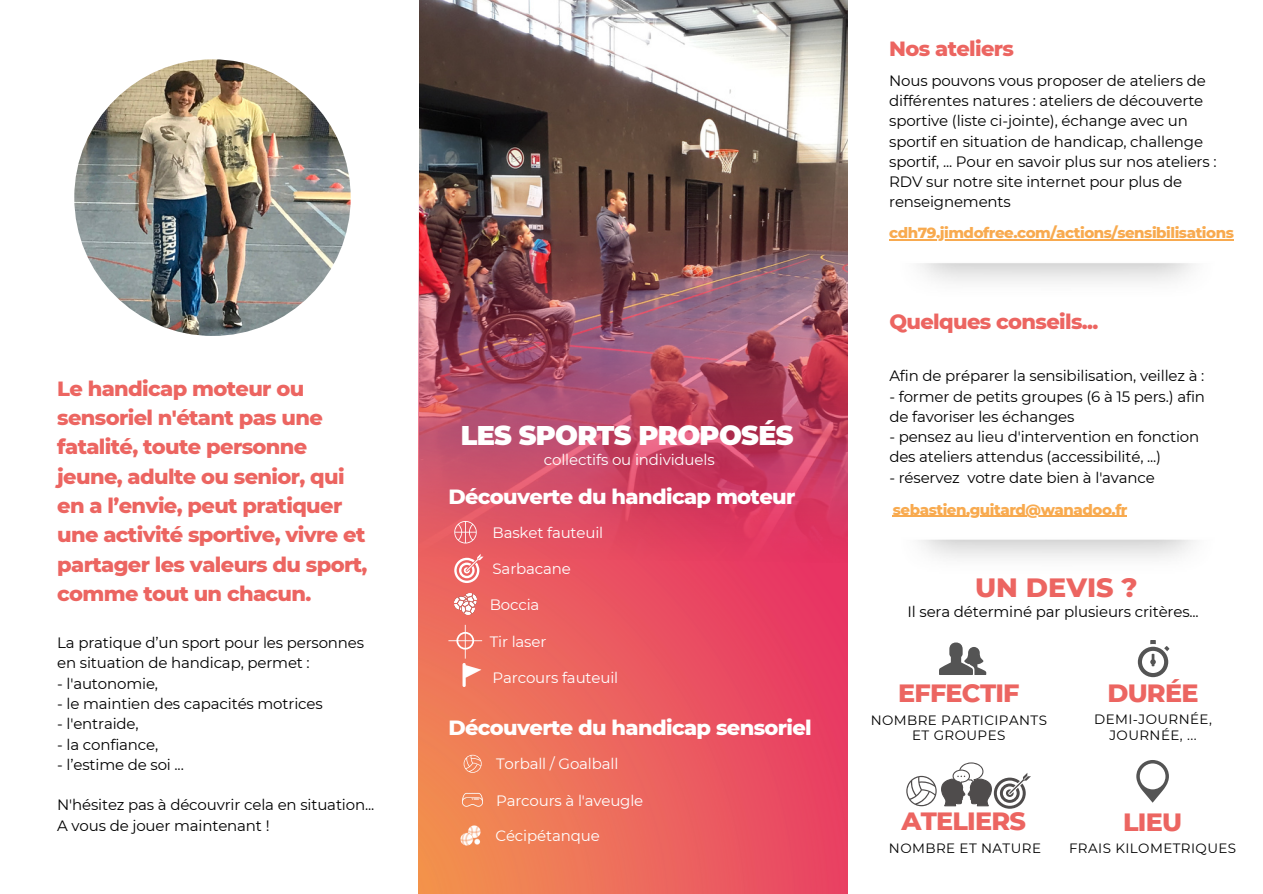
<style>
.page{position:relative;width:1263px;height:894px;background:#fff}
.page>*{position:absolute;margin:0;border:0;box-sizing:border-box;transform-origin:0 0}
.t1{font:900 27px "Montserrat";letter-spacing:-.025em;color:#fff}
.t2{font:800 27px "Montserrat";color:#ec6561}
.t3{font:800 25.5px "Montserrat";letter-spacing:-.03em;color:#ec6561}
.t4{font:800 21px/29.2px "Montserrat";letter-spacing:-.03em;color:#ec6561}
.t5{font:800 21px "Montserrat";letter-spacing:-.03em;color:#fff}
.t6{font:15px/20.2px "Montserrat";letter-spacing:-.01em;color:#000}
.t7{font:15px "Montserrat";letter-spacing:-.01em;color:#fff}
.t8{font:800 15px "Montserrat";letter-spacing:-.03em;color:#f8aa4f}
.t9{font:13.5px/14.5px "Montserrat";letter-spacing:.03em;color:#000;text-align:center}
</style>
<div class="page">
<img style="left:420px;top:0;width:428px;height:636px">
<img style="left:419px;top:79px;width:428px;height:814px">
<svg style="left:939px;top:642px;width:47px;height:32px"></svg>
<img style="left:74px;top:59px;width:277px;height:277px;border-radius:50%">
<svg style="left:1138px;top:640px;width:31px;height:37px"></svg>
<svg style="left:454px;top:553px;width:29px;height:30px"></svg>
<svg style="left:454px;top:521px;width:23px;height:22px"></svg>
<img style="left:454px;top:593px;width:23px;height:21px">
<svg style="left:448px;top:624px;width:34px;height:34px"></svg>
<img style="left:461px;top:663px;width:22px;height:23px">
<svg style="left:464px;top:754px;width:18px;height:18px"></svg>
<img style="left:454px;top:789px;width:36px;height:21px">
<svg style="left:1136px;top:760px;width:33px;height:42px"></svg>
<svg style="left:906px;top:762px;width:125px;height:46px"></svg>
<img style="left:461px;top:825px;width:20px;height:20px">
<hr style="left:889px;top:239px;width:344px;height:1px;background:#f8aa4f">
<hr style="left:893px;top:515px;width:234px;height:1px;background:#f8aa4f">
<h3 class="t4" style="left:57px;top:373px;width:312px">Le handicap moteur ou sensoriel n'étant pas une fatalité, toute personne jeune, adulte ou senior, qui en a l’envie, peut pratiquer une activité sportive, vivre et partager les valeurs du sport, comme tout un chacun.</h3>
<p class="t6" style="left:57px;top:632px;width:308px">La pratique d’un sport pour les personnes en situation de handicap, permet :</p>
<p class="t6" style="left:57px;top:673px;width:102px">- l'autonomie,</p>
<p class="t6" style="left:57px;top:693px;width:267px">- le maintien des capacités motrices</p>
<p class="t6" style="left:57px;top:713px;width:83px">- l'entraide,</p>
<p class="t6" style="left:57px;top:733px;width:103px">- la confiance,</p>
<p class="t6" style="left:57px;top:754px;width:128px">- l’estime de soi ...</p>
<p class="t6" style="left:57px;top:794px;width:319px">N'hésitez pas à découvrir cela en situation...<br>A vous de jouer maintenant !</p>
<h1 class="t1" style="left:461px;top:418px;width:334px">LES SPORTS PROPOSÉS</h1>
<p class="t7" style="left:544px;top:450px;width:172px">collectifs ou individuels</p>
<h3 class="t5" style="left:448px;top:484px;width:348px">Découverte du handicap moteur</h3>
<p class="t7" style="left:493px;top:523px;width:112px">Basket fauteuil</p>
<p class="t7" style="left:493px;top:559px;width:80px">Sarbacane</p>
<p class="t7" style="left:490px;top:595px;width:51px">Boccia</p>
<p class="t7" style="left:490px;top:632px;width:58px">Tir laser</p>
<p class="t7" style="left:493px;top:668px;width:127px">Parcours fauteuil</p>
<h3 class="t5" style="left:448px;top:714px;width:365px">Découverte du handicap sensoriel</h3>
<p class="t7" style="left:496px;top:754px;width:124px">Torball / Goalball</p>
<p class="t7" style="left:496px;top:791px;width:149px">Parcours à l'aveugle</p>
<p class="t7" style="left:495px;top:826px;width:106px">Cécipétanque</p>
<h3 class="t4" style="left:889px;top:34px;width:126px">Nos ateliers</h3>
<p class="t6" style="left:889px;top:70px;width:329px">Nous pouvons vous proposer de ateliers de différentes natures : ateliers de découverte sportive (liste ci-jointe), échange avec un sportif en situation de handicap, challenge sportif, ... Pour en savoir plus sur nos ateliers :<br>RDV sur notre site internet pour plus de renseignements</p>
<p class="t8" style="left:889px;top:223px;width:346px">cdh79.jimdofree.com/actions/sensibilisations</p>
<h3 class="t4" style="left:889px;top:306px;width:211px">Quelques conseils...</h3>
<p class="t6" style="left:889px;top:366px;width:317px">Afin de préparer la sensibilisation, veillez à :</p>
<p class="t6" style="left:889px;top:386px;width:317px">- former de petits groupes (6 à 15 pers.) afin de favoriser les échanges</p>
<p class="t6" style="left:889px;top:426px;width:311px">- pensez au lieu d'intervention en fonction des ateliers attendus (accessibilité, ...)</p>
<p class="t6" style="left:889px;top:467px;width:267px">- réservez votre date bien à l'avance</p>
<p class="t8" style="left:893px;top:500px;width:236px">sebastien.guitard@wanadoo.fr</p>
<h1 class="t2" style="left:975px;top:570px;width:164px">UN DEVIS ?</h1>
<p class="t6" style="left:907px;top:601px;width:293px">Il sera déterminé par plusieurs critères...</p>
<h2 class="t3" style="left:898px;top:677px;width:123px">EFFECTIF</h2>
<h2 class="t3" style="left:1107px;top:677px;width:93px">DURÉE</h2>
<p class="t9" style="left:871px;top:712px;width:178px">NOMBRE PARTICIPANTS<br>ET GROUPES</p>
<p class="t9" style="left:1094px;top:711px;width:119px;line-height:15.8px">DEMI-JOURNÉE,<br>JOURNÉE, ...</p>
<h2 class="t3" style="left:901px;top:804px;width:126px">ATELIERS</h2>
<h2 class="t3" style="left:1123px;top:806px;width:61px">LIEU</h2>
<p class="t9" style="left:889px;top:840px;width:154px">NOMBRE ET NATURE</p>
<p class="t9" style="left:1069px;top:840px;width:169px">FRAIS KILOMETRIQUES</p>
</div>
